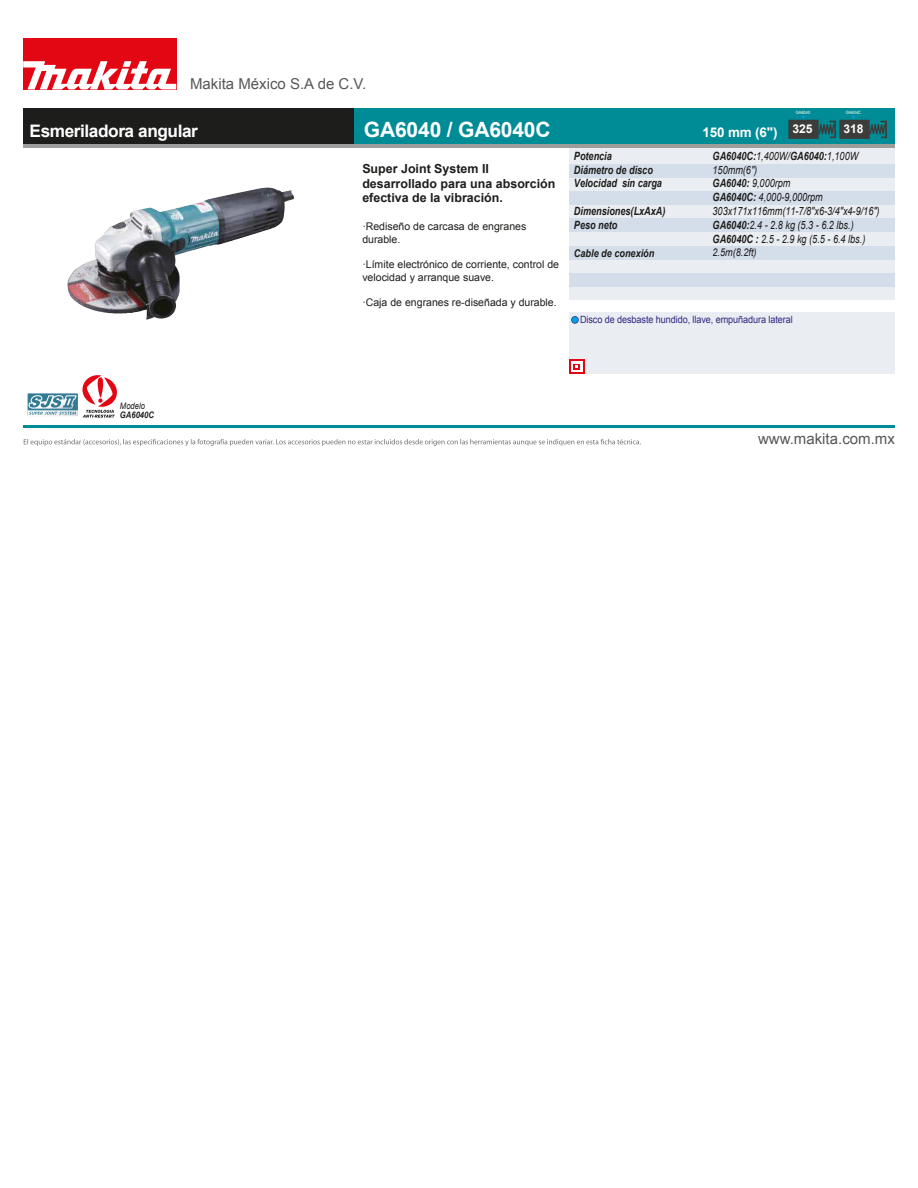
<style>
.page{position:relative;width:918px;height:1188px;background:#fff}
.page>*{position:absolute;margin:0;border:0;box-sizing:border-box;transform-origin:0 0}
.t1{font:700 21px "Arial";letter-spacing:-.01em;color:#fff}
.t2{font:700 17.25px "Arial";letter-spacing:-.025em;color:#fff}
.t3{font:15px "Arial";color:#575756}
.t4{font:700 13.35px "Arial";color:#fff}
.t5{font:700 12.45px/15px "Arial";color:#1d1d1b}
.t6{font:700 12.15px "Arial";color:#fff}
.t7{font:italic 11.4px/14.1px "Arial";color:#1d1d1b;scale:.8 1}
.t8{font:italic 700 11.4px "Arial";color:#1d1d1b;scale:.8 1}
.t9{font:italic 700 10.65px "Arial";color:#1d1d1b;scale:.85 1}
.t10{font:italic 10.65px "Arial";color:#1d1d1b;scale:.85 1}
.t11{font:10.5px/12.6px "Arial";color:#1d1d1b}
.t12{font:10.05px "Arial";letter-spacing:-.01em;color:#312783;scale:.91 1}
.t13{font:italic 700 9px "Arial";color:#1d1d1b;scale:.85 1}
.t14{font:italic 9px "Arial";color:#1d1d1b;scale:.85 1}
.t15{font:4.5px "Arial";color:#fff;scale:.9 1}
.s1{font-weight:400}
.s2{font-weight:700}
</style>
<div class="page">
<div style="left:569px;top:312px;width:326px;height:62px;background:#eaedf1"></div>
<div style="left:569px;top:148px;width:326px;height:152px;background:#eaedf1"></div>
<div style="left:569px;top:164px;width:326px;height:13px;background:#d4ddea"></div>
<div style="left:569px;top:191px;width:326px;height:14px;background:#d4ddea"></div>
<div style="left:569px;top:218px;width:326px;height:14px;background:#d4ddea"></div>
<div style="left:569px;top:246px;width:326px;height:14px;background:#d4ddea"></div>
<div style="left:569px;top:273px;width:326px;height:14px;background:#d4ddea"></div>
<hr style="left:23px;top:425px;width:872px;height:2px;background:#008c96">
<div style="left:23px;top:38px;width:153px;height:51px;background:#e30613"></div>
<svg style="left:23px;top:61px;width:153px;height:28px"></svg>
<div style="left:23px;top:109px;width:872px;height:35px;background:#1d1d1b"></div>
<div style="left:355px;top:109px;width:540px;height:35px;background:#008c96"></div>
<hr style="left:23px;top:144px;width:872px;height:4px;background:#9d9d9c">
<svg style="left:571px;top:316px;width:8px;height:8px"></svg>
<svg style="left:572px;top:317px;width:6px;height:6px"></svg>
<svg style="left:24px;top:439px;width:617px;height:7px"></svg>
<svg style="left:788px;top:116px;width:99px;height:23px"></svg>
<img style="left:75px;top:188px;width:190px;height:82px">
<svg style="left:28px;top:375px;width:89px;height:43px"></svg>
<svg style="left:569px;top:360px;width:16px;height:14px"></svg>
<div style="left:571px;top:362px;width:12px;height:10px;background:#fff"></div>
<svg style="left:574px;top:364px;width:6px;height:6px"></svg>
<h3 class="t3" style="left:190px;top:74px;width:178px">Makita México S.A de C.V.</h3>
<h2 class="t2" style="left:30px;top:120px;width:170px">Esmeriladora angular</h2>
<h1 class="t1" style="left:364px;top:116px;width:188px">GA6040 / GA6040C</h1>
<p class="t5" style="left:362px;top:161px;width:195px">Super Joint System II desarrollado para una absorción efectiva de la vibración.</p>
<p class="t11" style="left:362px;top:220px;width:165px">·Rediseño de carcasa de engranes durable.</p>
<p class="t11" style="left:362px;top:258px;width:198px">·Límite electrónico de corriente, control de velocidad y arranque suave.</p>
<p class="t11" style="left:362px;top:296px;width:196px">·Caja de engranes re-diseñada y durable.</p>
<p class="t15" style="left:796px;top:110px;width:18px">GA6040</p>
<p class="t15" style="left:846px;top:110px;width:19px">GA604C</p>
<p class="t4" style="left:703px;top:124px;width:112px">150 mm (6") <sup>325</sup></p>
<p class="t6" style="left:843px;top:121px;width:22px">318</p>
<p class="t8" style="left:574px;top:149px;width:49px">Potencia</p>
<p class="t8" style="left:713px;top:149px;width:184px">GA6040C:<span class="s1">1,400W/</span>GA6040:<span class="s1">1,100W</span></p>
<p class="t8" style="left:574px;top:162px;width:100px">Diámetro de disco</p>
<p class="t7" style="left:713px;top:163px;width:57px">150mm(6")</p>
<p class="t8" style="left:574px;top:176px;width:112px">Velocidad sin carga</p>
<p class="t7" style="left:713px;top:176px;width:139px"><span class="s2">GA6040:</span> 9,000rpm<br><span class="s2">GA6040C:</span> 4,000-9,000rpm</p>
<p class="t7" style="left:713px;top:218px;width:193px"><span class="s2">GA6040:</span>2.4 - 2.8 kg (5.3 - 6.2 lbs.)<br><span class="s2">GA6040C :</span> 2.5 - 2.9 kg (5.5 - 6.4 lbs.)</p>
<p class="t8" style="left:574px;top:204px;width:116px">Dimensiones(LxAxA)</p>
<p class="t7" style="left:713px;top:205px;width:210px">303x171x116mm(11-7/8"x6-3/4"x4-9/16")</p>
<p class="t8" style="left:574px;top:217px;width:56px">Peso neto</p>
<p class="t9" style="left:574px;top:246px;width:96px">Cable de conexión</p>
<p class="t10" style="left:713px;top:246px;width:53px">2.5m(8.2ft)</p>
<p class="t12" style="left:580px;top:313px;width:235px">Disco de desbaste hundido, llave, empuñadura lateral</p>
<p class="t14" style="left:120px;top:400px;width:31px">Modelo</p>
<p class="t13" style="left:120px;top:409px;width:42px">GA6040C</p>
<h3 class="t3" style="left:758px;top:429px;width:138px">www.makita.com.mx</h3>
</div>
